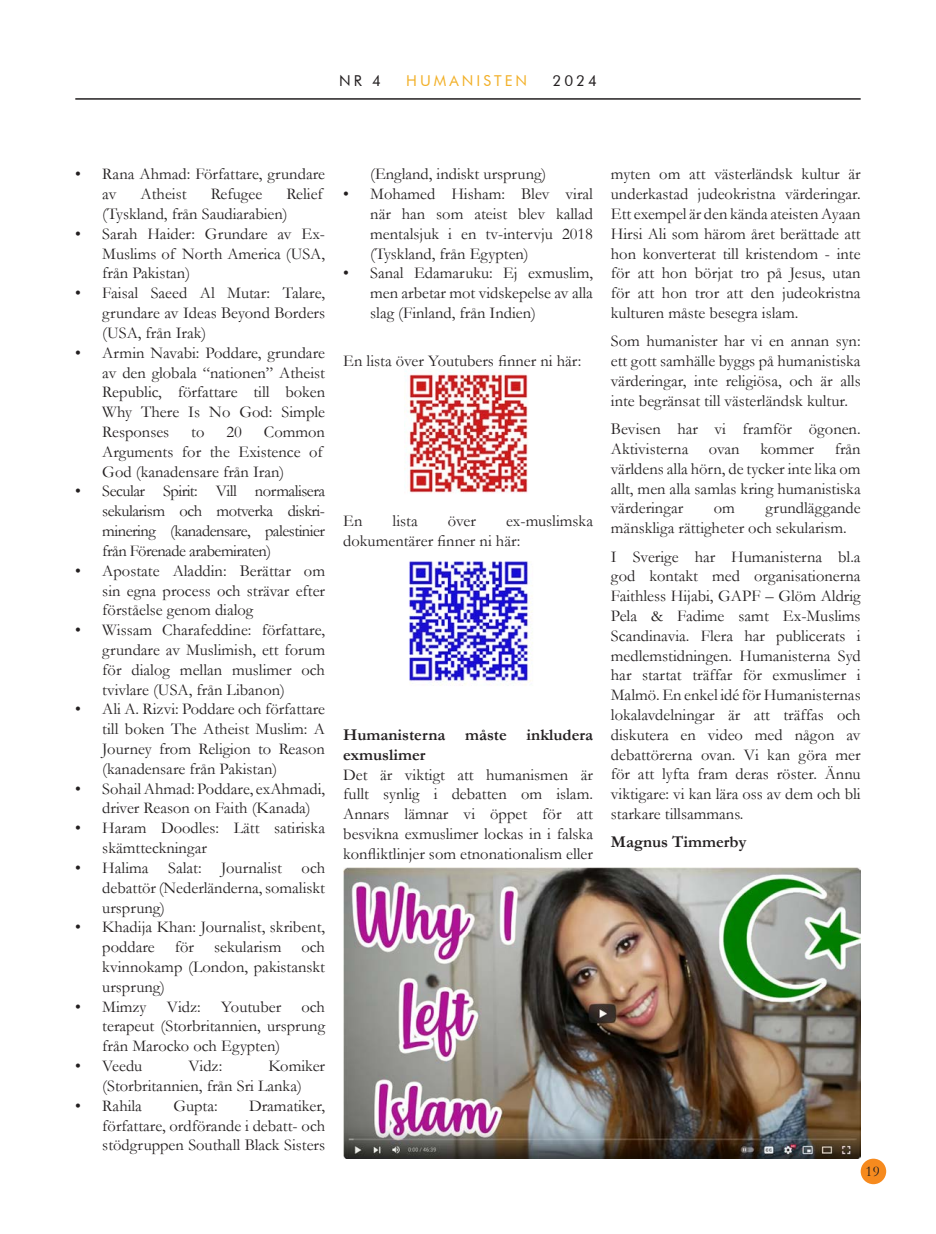
<style>
.page{position:relative;width:936px;height:1234px;background:#fff}
.page>*{position:absolute;margin:0;border:0;box-sizing:border-box;transform-origin:0 0}
.t1{font:16.5px/19.8px "Garamond";color:#231f20;text-align:justify}
.t2{font:700 16.5px/19.8px "Garamond";color:#231f20}
.t3{font:15px "Futura BT";letter-spacing:.2em;color:#f2b028}
.t4{font:15px "Futura BT";letter-spacing:.2em;color:#231f20}
.t5{font:15px "Garamond";color:#231f20}
</style>
<div class="page">
<hr style="left:75px;top:98px;width:785px;height:2px;background:#231f20">
<div style="left:860px;top:1158px;width:26px;height:25px;background:#f68a1e;border-radius:50%"></div>
<img style="left:404px;top:371px;width:124px;height:122px">
<img style="left:409px;top:561px;width:124px;height:125px">
<img style="left:343px;top:867px;width:517px;height:291px">
<p class="t4" style="left:339px;top:71px;width:43px">NR 4</p>
<p class="t3" style="left:406px;top:71px;width:122px">HUMANISTEN</p>
<p class="t4" style="left:552px;top:71px;width:46px">2024</p>
<p class="t1" style="left:102px;top:164px;width:224px;text-indent:-27px">• Rana Ahmad: Författare, grundare av</p>
<p class="t1" style="left:141px;top:184px;width:47px">Atheist</p>
<p class="t1" style="left:211px;top:184px;width:53px">Refugee</p>
<p class="t1" style="left:102px;top:184px;width:222px;text-indent:184px">Relief (Tyskland, från Saudiarabien)</p>
<p class="t1" style="left:102px;top:223px;width:224px;text-indent:-27px">• Sarah Haider: Grundare av Ex-Muslims of North America (USA, från Pakistan)</p>
<p class="t1" style="left:102px;top:283px;width:224px;text-indent:-27px">• Faisal Saeed Al Mutar: Talare, grundare av Ideas Beyond Borders (USA, från Irak)</p>
<p class="t1" style="left:102px;top:342px;width:224px;text-indent:-27px">• Armin Navabi: Poddare, grundare av den globala “nationen” Atheist Republic, författare till boken Why There Is No God: Simple Responses</p>
<p class="t1" style="left:102px;top:421px;width:224px;text-align:left;text-indent:161px">Common<br>Arguments for the Existence of<br>God (kanadensare från Iran)</p>
<p class="t1" style="left:102px;top:481px;width:224px;text-indent:-27px">• Secular Spirit: Vill normalisera sekularism och motverka diskri&shy;minering (kanadensare, palestinier från Förenade arabemiraten)</p>
<p class="t1" style="left:102px;top:560px;width:224px;text-indent:-27px">• Apostate Aladdin: Berättar om sin egna process och strävar efter förståelse genom dialog</p>
<p class="t1" style="left:102px;top:619px;width:224px;text-indent:-27px">• Wissam Charafeddine: författare, grundare av Muslimish, ett forum för dialog mellan muslimer och tvivlare (USA, från Libanon)</p>
<p class="t1" style="left:102px;top:698px;width:224px;text-indent:-27px">• Ali A. Rizvi: Poddare och författare till boken The Atheist Muslim: A Journey from Religion to Reason (kanadensare från Pakistan)</p>
<p class="t1" style="left:102px;top:778px;width:224px;text-indent:-27px">• Sohail Ahmad: Poddare, exAhmadi, driver Reason on Faith (Kanada)</p>
<p class="t1" style="left:102px;top:817px;width:224px;text-indent:-27px">• Haram Doodles: Lätt satiriska skämtteckningar</p>
<p class="t1" style="left:102px;top:857px;width:224px;text-indent:-27px">• Halima Salat: Journalist och debattör (Nederländerna, somaliskt ursprung)</p>
<p class="t1" style="left:102px;top:916px;width:224px;text-indent:-27px">• Khadija Khan: Journalist, skribent, poddare för sekularism och kvinnokamp (London, pakistanskt ursprung)</p>
<p class="t1" style="left:102px;top:995px;width:224px;text-indent:-27px">• Mimzy Vidz: Youtuber och terapeut (Storbritannien, ursprung från Marocko och Egypten)</p>
<p class="t1" style="left:75px;top:1055px;width:69px">• Veedu</p>
<p class="t1" style="left:188px;top:1055px;width:35px">Vidz:</p>
<p class="t1" style="left:191px;top:421px;width:15px">to</p>
<p class="t1" style="left:226px;top:421px;width:17px">20</p>
<p class="t1" style="left:102px;top:1055px;width:224px;text-indent:166px">Komiker (Storbritannien, från Sri Lanka)</p>
<p class="t1" style="left:75px;top:1094px;width:68px">• Rahila</p>
<p class="t1" style="left:173px;top:1094px;width:46px">Gupta:</p>
<p class="t1" style="left:102px;top:1094px;width:224px;text-indent:147px">Dramatiker, författare, ordförande i debatt- och stödgruppen Southall Black Sisters</p>
<p class="t1" style="left:370px;top:164px;width:178px">(England, indiskt ursprung)</p>
<p class="t1" style="left:370px;top:183px;width:224px;text-indent:-27px">• Mohamed Hisham: Blev viral när han som ateist blev kallad mentalsjuk i en tv-intervju 2018 (Tyskland, från Egypten)</p>
<p class="t1" style="left:370px;top:263px;width:224px;text-indent:-27px">• Sanal Edamaruku: Ej exmuslim, men arbetar mot vidskepelse av alla slag (Finland, från Indien)</p>
<p class="t1" style="left:343px;top:350px;width:239px">En lista över Youtubers finner ni här:</p>
<p class="t1" style="left:343px;top:510px;width:251px;text-indent:163px">ex-muslimska dokumentärer finner ni här:</p>
<p class="t1" style="left:343px;top:510px;width:21px">En</p>
<p class="t1" style="left:392px;top:510px;width:27px">lista</p>
<p class="t1" style="left:448px;top:510px;width:29px">över</p>
<p class="t2" style="left:343px;top:724px;width:251px">Humanisterna måste inkludera exmuslimer</p>
<p class="t1" style="left:343px;top:764px;width:251px">Det är viktigt att humanismen är fullt synlig i debatten om islam.<br>Annars lämnar vi öppet för att besvikna exmuslimer lockas in i falska konfliktlinjer som etnonationalism eller</p>
<p class="t1" style="left:611px;top:164px;width:251px">myten om att västerländsk kultur är underkastad judeokristna värderingar.<br>Ett exempel är den kända ateisten Ayaan Hirsi Ali som härom året berättade att hon konverterat till kristendom - inte för att hon börjat tro på Jesus, utan för att hon tror att den judeokristna kulturen måste besegra islam.</p>
<p class="t1" style="left:611px;top:331px;width:251px">Som humanister har vi en annan syn: ett gott samhälle byggs på humanistiska värderingar, inte religiösa, och är alls inte begränsat till västerländsk kultur.</p>
<p class="t1" style="left:611px;top:418px;width:251px">Bevisen har vi framför ögonen.<br>Aktivisterna ovan kommer från världens alla hörn, de tycker inte lika om allt, men alla samlas kring humanistiska värderingar</p>
<p class="t1" style="left:611px;top:498px;width:251px;text-indent:155px">grundläggande mänskliga rättigheter och sekularism.</p>
<p class="t1" style="left:611px;top:546px;width:251px">I Sverige har Humanisterna bl.a god kontakt med organisationerna Faithless Hijabi, GAPF – Glöm Aldrig Pela &amp; Fadime samt Ex-Muslims Scandinavia. Flera har publicerats i medlemstidningen. Humanisterna Syd har startat träffar för exmuslimer i Malmö. En enkel idé för Humanisternas lokalavdelningar är att träffas och diskutera en video med någon av debattörerna ovan. Vi kan göra mer för att lyfta fram deras röster. Ännu viktigare: vi kan lära oss av dem och bli starkare tillsammans.</p>
<p class="t2" style="left:611px;top:832px;width:137px">Magnus Timmerby</p>
<p class="t1" style="left:713px;top:498px;width:23px">om</p>
<p class="t5" style="left:865px;top:1161px;width:16px">19</p>
</div>
